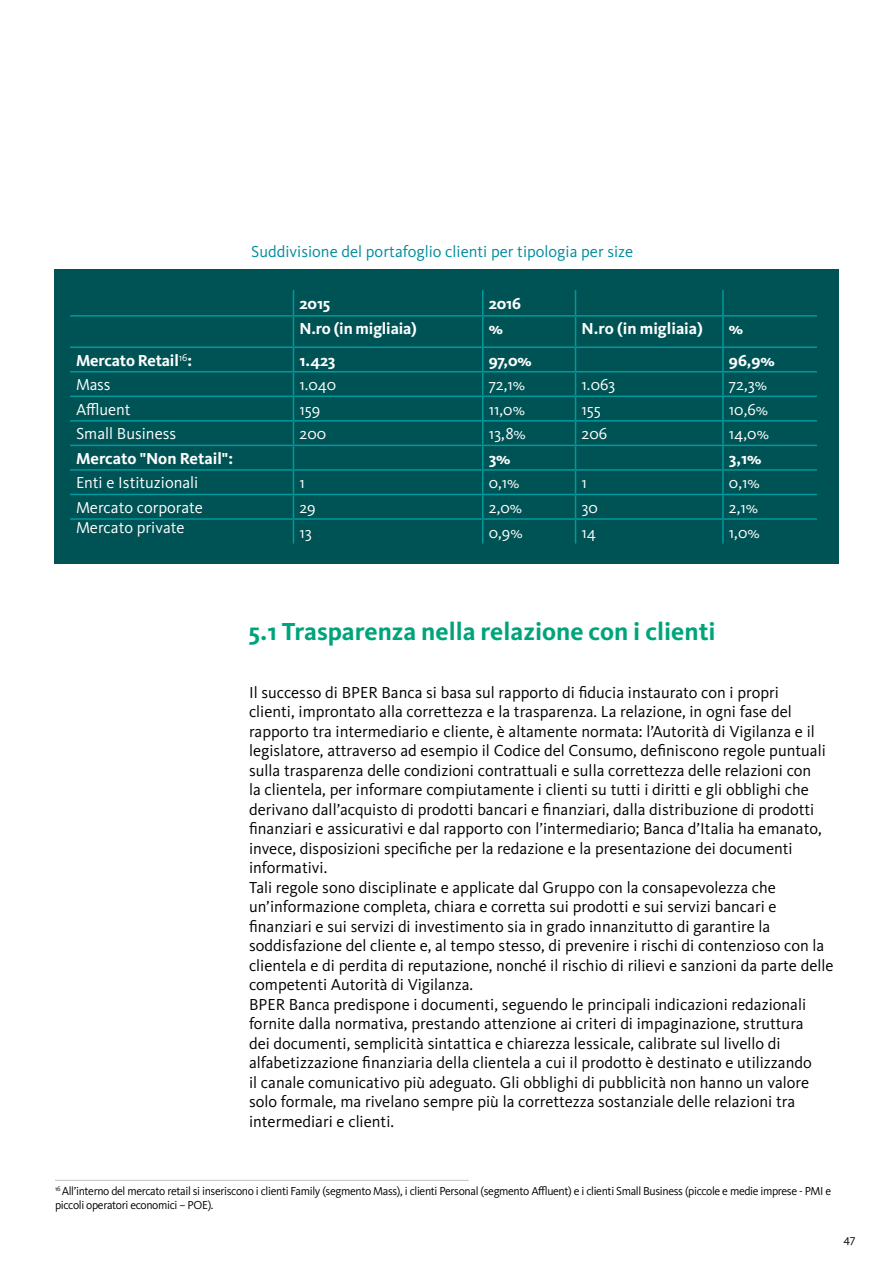
<style>
.page{position:relative;width:893px;height:1263px;background:#fff}
.page>*{position:absolute;margin:0;border:0;box-sizing:border-box;transform-origin:0 0}
.t1{font:700 25.5px "Kievit Pro";color:#00a47a}
.t2{font:16.5px/19.5px "Kievit Pro";color:#000}
.t3{font:16.5px "Kievit Pro";color:#fff}
.t4{font:700 16.5px "Kievit Pro";letter-spacing:-.01em;color:#fff}
.t5{font:16.5px "Kievit Pro";color:#008b9d}
.t6{font:12px/14.4px "Kievit Pro";letter-spacing:-.03em;color:#000}
</style>
<div class="page">
<div style="left:54px;top:269px;width:785px;height:295px;background:#005355"></div>
<svg style="left:70px;top:290px;width:747px;height:253px"></svg>
<svg style="left:293px;top:290px;width:1px;height:253px"></svg>
<hr style="left:70px;top:315px;width:223px;height:2px;background:#009a9d">
<hr style="left:70px;top:346px;width:223px;height:2px;background:#009a9d">
<hr style="left:70px;top:371px;width:223px;height:1px;background:#009a9d">
<svg style="left:482px;top:290px;width:1px;height:253px"></svg>
<hr style="left:293px;top:315px;width:190px;height:2px;background:#009a9d">
<hr style="left:293px;top:346px;width:190px;height:2px;background:#009a9d">
<hr style="left:293px;top:371px;width:190px;height:1px;background:#009a9d">
<hr style="left:483px;top:315px;width:93px;height:2px;background:#009a9d">
<hr style="left:576px;top:315px;width:147px;height:2px;background:#009a9d">
<hr style="left:723px;top:315px;width:94px;height:2px;background:#009a9d">
<hr style="left:483px;top:346px;width:93px;height:2px;background:#009a9d">
<hr style="left:576px;top:346px;width:147px;height:2px;background:#009a9d">
<hr style="left:723px;top:346px;width:94px;height:2px;background:#009a9d">
<hr style="left:483px;top:371px;width:93px;height:1px;background:#009a9d">
<hr style="left:576px;top:371px;width:147px;height:1px;background:#009a9d">
<hr style="left:723px;top:371px;width:94px;height:1px;background:#009a9d">
<hr style="left:70px;top:396px;width:223px;height:1px;background:#009a9d">
<hr style="left:293px;top:396px;width:190px;height:1px;background:#009a9d">
<hr style="left:483px;top:396px;width:93px;height:1px;background:#009a9d">
<hr style="left:576px;top:396px;width:147px;height:1px;background:#009a9d">
<hr style="left:723px;top:396px;width:94px;height:1px;background:#009a9d">
<hr style="left:70px;top:420px;width:223px;height:2px;background:#009a9d">
<hr style="left:293px;top:420px;width:190px;height:2px;background:#009a9d">
<hr style="left:483px;top:420px;width:93px;height:2px;background:#009a9d">
<hr style="left:576px;top:420px;width:147px;height:2px;background:#009a9d">
<hr style="left:723px;top:420px;width:94px;height:2px;background:#009a9d">
<hr style="left:70px;top:445px;width:223px;height:1px;background:#009a9d">
<hr style="left:293px;top:445px;width:190px;height:1px;background:#009a9d">
<hr style="left:483px;top:445px;width:93px;height:1px;background:#009a9d">
<hr style="left:576px;top:445px;width:147px;height:1px;background:#009a9d">
<hr style="left:723px;top:445px;width:94px;height:1px;background:#009a9d">
<hr style="left:70px;top:469px;width:223px;height:2px;background:#009a9d">
<hr style="left:293px;top:469px;width:190px;height:2px;background:#009a9d">
<hr style="left:483px;top:469px;width:93px;height:2px;background:#009a9d">
<hr style="left:576px;top:469px;width:147px;height:2px;background:#009a9d">
<hr style="left:723px;top:469px;width:94px;height:2px;background:#009a9d">
<hr style="left:70px;top:494px;width:223px;height:1px;background:#009a9d">
<hr style="left:293px;top:494px;width:190px;height:1px;background:#009a9d">
<hr style="left:483px;top:494px;width:93px;height:1px;background:#009a9d">
<hr style="left:576px;top:494px;width:147px;height:1px;background:#009a9d">
<hr style="left:723px;top:494px;width:94px;height:1px;background:#009a9d">
<hr style="left:70px;top:518px;width:223px;height:2px;background:#009a9d">
<hr style="left:293px;top:518px;width:190px;height:2px;background:#009a9d">
<hr style="left:483px;top:518px;width:93px;height:2px;background:#009a9d">
<hr style="left:576px;top:518px;width:147px;height:2px;background:#009a9d">
<hr style="left:723px;top:518px;width:94px;height:2px;background:#009a9d">
<hr style="left:722px;top:290px;width:2px;height:25px;background:#009a9d">
<hr style="left:722px;top:317px;width:2px;height:29px;background:#009a9d">
<hr style="left:722px;top:348px;width:2px;height:23px;background:#009a9d">
<hr style="left:722px;top:372px;width:2px;height:24px;background:#009a9d">
<hr style="left:722px;top:397px;width:2px;height:23px;background:#009a9d">
<hr style="left:722px;top:422px;width:2px;height:23px;background:#009a9d">
<hr style="left:722px;top:446px;width:2px;height:23px;background:#009a9d">
<hr style="left:722px;top:471px;width:2px;height:23px;background:#009a9d">
<hr style="left:722px;top:495px;width:2px;height:23px;background:#009a9d">
<hr style="left:722px;top:520px;width:2px;height:23px;background:#009a9d">
<svg style="left:575px;top:290px;width:1px;height:253px"></svg>
<hr style="left:55px;top:1180px;width:414px;height:1px;background:#000">
<p class="t5" style="left:251px;top:242px;width:383px">Suddivisione del portafoglio clienti per tipologia per size</p>
<p class="t4" style="left:299px;top:293px;width:32px">2015</p>
<p class="t4" style="left:489px;top:293px;width:34px">2016</p>
<p class="t4" style="left:299px;top:319px;width:119px">N.ro (in migliaia)</p>
<p class="t4" style="left:489px;top:319px;width:16px">%</p>
<p class="t4" style="left:582px;top:319px;width:123px">N.ro (in migliaia)</p>
<p class="t4" style="left:729px;top:319px;width:16px">%</p>
<p class="t4" style="left:76px;top:350px;width:118px">Mercato Retail<sup>16</sup>:</p>
<p class="t4" style="left:299px;top:350px;width:37px">1.423</p>
<p class="t4" style="left:489px;top:350px;width:44px">97,0%</p>
<p class="t4" style="left:729px;top:350px;width:47px">96,9%</p>
<p class="t3" style="left:76px;top:375px;width:36px">Mass</p>
<p class="t3" style="left:299px;top:375px;width:38px">1.040</p>
<p class="t3" style="left:489px;top:375px;width:38px">72,1%</p>
<p class="t3" style="left:582px;top:375px;width:35px">1.063</p>
<p class="t3" style="left:729px;top:375px;width:40px">72,3%</p>
<p class="t3" style="left:76px;top:399px;width:56px">Affluent</p>
<p class="t3" style="left:299px;top:399px;width:22px">159</p>
<p class="t3" style="left:489px;top:399px;width:38px">11,0%</p>
<p class="t3" style="left:582px;top:399px;width:21px">155</p>
<p class="t3" style="left:729px;top:399px;width:41px">10,6%</p>
<p class="t3" style="left:76px;top:424px;width:102px">Small Business</p>
<p class="t3" style="left:299px;top:424px;width:28px">200</p>
<p class="t3" style="left:489px;top:424px;width:39px">13,8%</p>
<p class="t3" style="left:582px;top:424px;width:27px">206</p>
<p class="t3" style="left:729px;top:424px;width:42px">14,0%</p>
<p class="t4" style="left:76px;top:448px;width:159px">Mercato "Non Retail":</p>
<p class="t4" style="left:489px;top:448px;width:23px">3%</p>
<p class="t4" style="left:729px;top:448px;width:34px">3,1%</p>
<p class="t3" style="left:76px;top:473px;width:124px">Enti e Istituzionali</p>
<p class="t3" style="left:299px;top:473px;width:7px">1</p>
<p class="t3" style="left:489px;top:473px;width:32px">0,1%</p>
<p class="t3" style="left:582px;top:473px;width:7px">1</p>
<p class="t3" style="left:729px;top:473px;width:32px">0,1%</p>
<p class="t3" style="left:76px;top:498px;width:128px">Mercato corporate</p>
<p class="t3" style="left:299px;top:498px;width:18px">29</p>
<p class="t3" style="left:489px;top:498px;width:35px">2,0%</p>
<p class="t3" style="left:582px;top:498px;width:18px">30</p>
<p class="t3" style="left:729px;top:498px;width:31px">2,1%</p>
<p class="t3" style="left:76px;top:518px;width:110px">Mercato private</p>
<p class="t3" style="left:299px;top:522px;width:14px">13</p>
<p class="t3" style="left:489px;top:522px;width:35px">0,9%</p>
<p class="t3" style="left:582px;top:522px;width:16px">14</p>
<p class="t3" style="left:729px;top:522px;width:32px">1,0%</p>
<h1 class="t1" style="left:249px;top:616px;width:469px">5.1 Trasparenza nella relazione con i clienti</h1>
<p class="t2" style="left:249px;top:682px;width:586px">Il successo di BPER Banca si basa sul rapporto di fiducia instaurato con i propri<br>clienti, improntato alla correttezza e la trasparenza. La relazione, in ogni fase del rapporto tra intermediario e cliente, è altamente normata: l’Autorità di Vigilanza e il legislatore, attraverso ad esempio il Codice del Consumo, definiscono regole puntuali sulla trasparenza delle condizioni contrattuali e sulla correttezza delle relazioni con<br>la clientela, per informare compiutamente i clienti su tutti i diritti e gli obblighi che derivano dall’acquisto di prodotti bancari e finanziari, dalla distribuzione di prodotti finanziari e assicurativi e dal rapporto con l’intermediario; Banca d’Italia ha emanato, invece, disposizioni specifiche per la redazione e la presentazione dei documenti informativi.<br>Tali regole sono disciplinate e applicate dal Gruppo con la consapevolezza che un’informazione completa, chiara e corretta sui prodotti e sui servizi bancari e finanziari e sui servizi di investimento sia in grado innanzitutto di garantire la soddisfazione del cliente e, al tempo stesso, di prevenire i rischi di contenzioso con la clientela e di perdita di reputazione, nonché il rischio di rilievi e sanzioni da parte delle competenti Autorità di Vigilanza.<br>BPER Banca predispone i documenti, seguendo le principali indicazioni redazionali fornite dalla normativa, prestando attenzione ai criteri di impaginazione, struttura<br>dei documenti, semplicità sintattica e chiarezza lessicale, calibrate sul livello di alfabetizzazione finanziaria della clientela a cui il prodotto è destinato e utilizzando<br>il canale comunicativo più adeguato. Gli obblighi di pubblicità non hanno un valore solo formale, ma rivelano sempre più la correttezza sostanziale delle relazioni tra intermediari e clienti.</p>
<p class="t6" style="left:55px;top:1183px;width:777px"><sup>16</sup> All’interno del mercato retail si inseriscono i clienti Family (segmento Mass), i clienti Personal (segmento Affluent) e i clienti Small Business (piccole e medie imprese - PMI e piccoli operatori economici – POE).</p>
<p class="t6" style="left:844px;top:1232px;width:13px">47</p>
</div>
